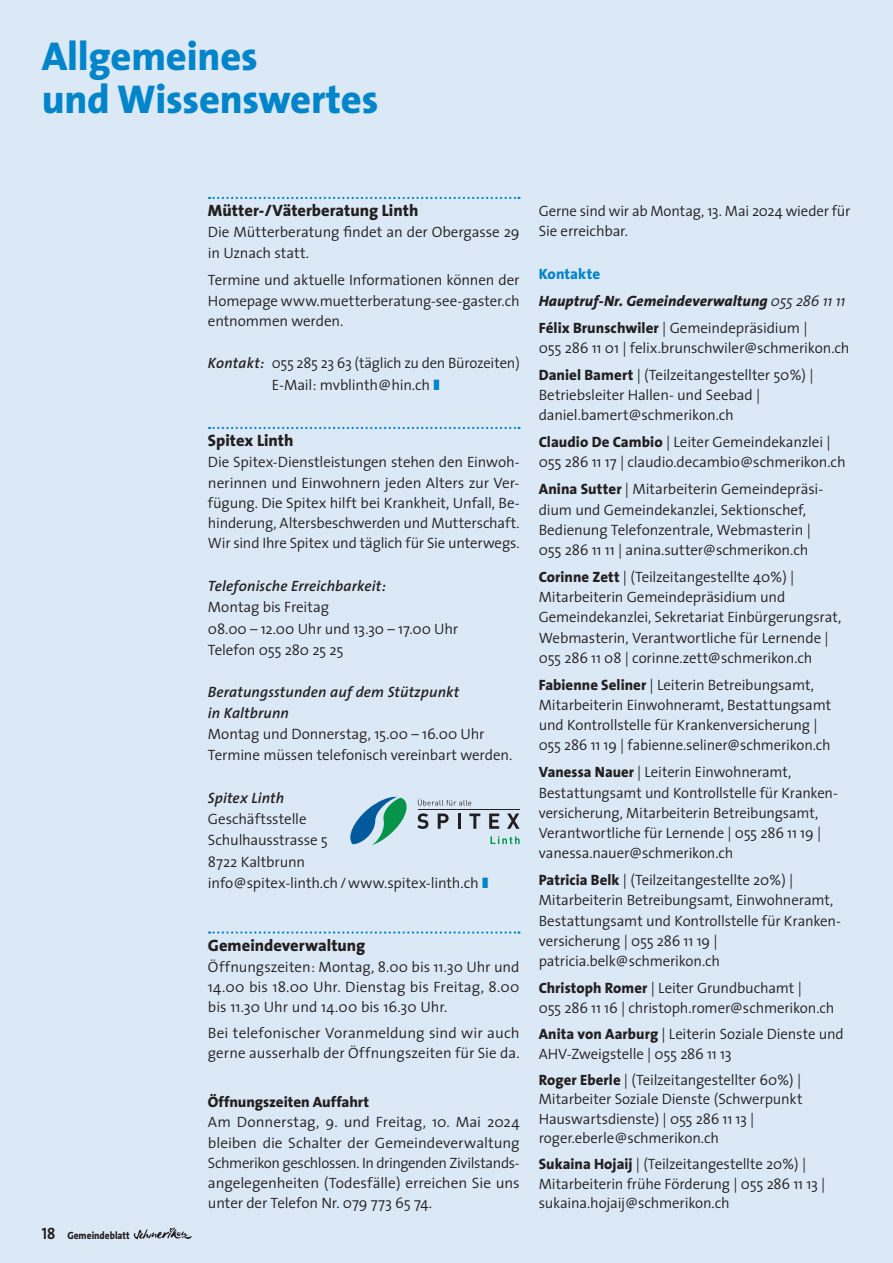
<style>
.page{position:relative;width:893px;height:1263px;background:#dbe9f6}
.page>*{position:absolute;margin:0;border:0;box-sizing:border-box;transform-origin:0 0}
.t1{font:800 40.5px/43.5px "The Sans";letter-spacing:-.005em;color:#0084ca}
.t2{font:800 16.5px "The Sans";color:#231f20}
.t3{font:300 15px/20.2px "The Sans";letter-spacing:-.01em;color:#231f20}
.t4{font:italic 800 15px/26.8px "The Sans";letter-spacing:.005em;color:#231f20}
.t5{font:italic 600 15px/20.2px "The Sans";letter-spacing:.01em;color:#231f20}
.t6{font:800 15px "The Sans";letter-spacing:-.005em;color:#231f20}
.t7{font:800 10.5px "The Sans";color:#231f20;scale:.9 1}
.s1{font-family:"The Sans Bold Caps";font-weight:400;font-size:16.5px}
.s2{font-weight:600;font-style:italic}
.s3{color:#0084ca}
.s4{font-style:normal;color:#0084ca}
.s5{font-weight:300}
.s6{font-style:normal}
.s7{font-weight:300;font-style:normal}
.s8{font-weight:800}
</style>
<div class="page">
<svg style="left:134px;top:1227px;width:58px;height:12px"></svg>
<svg style="left:209px;top:197px;width:310px;height:2px"></svg>
<svg style="left:209px;top:427px;width:310px;height:2px"></svg>
<svg style="left:209px;top:931px;width:310px;height:3px"></svg>
<svg style="left:350px;top:797px;width:57px;height:48px"></svg>
<svg style="left:417px;top:813px;width:11px;height:16px"></svg>
<svg style="left:438px;top:813px;width:11px;height:16px"></svg>
<hr style="left:458px;top:813px;width:3px;height:16px;background:#231f20">
<svg style="left:469px;top:813px;width:11px;height:16px"></svg>
<svg style="left:489px;top:813px;width:10px;height:16px"></svg>
<svg style="left:507px;top:813px;width:13px;height:16px"></svg>
<hr style="left:418px;top:809px;width:102px;height:1px;background:#231f20">
<svg style="left:418px;top:799px;width:53px;height:6px"></svg>
<svg style="left:490px;top:836px;width:30px;height:8px"></svg>
<h1 class="t1" style="left:42px;top:33px;width:338px">Allgemeines<br>und Wissenswertes</h1>
<p class="t7" style="left:42px;top:1226px;width:99px"><span class="s1">18</span> Gemeindeblatt</p>
<p class="t2" style="left:208px;top:197px;width:212px">Mütter-/Väterberatung Linth</p>
<p class="t3" style="left:208px;top:222px;width:313px">Die Mütterberatung findet an der Obergasse 29 in Uznach statt.</p>
<p class="t3" style="left:208px;top:270px;width:313px;text-align:justify">Termine und aktuelle Informationen können der Homepage www.muetterberatung-see-gaster.ch entnommen werden.</p>
<p class="t3" style="left:272px;top:352px;width:250px;line-height:21.3px;text-indent:-64px"><span class="s2">Kontakt:</span> 055 285 23 63 (täglich zu den Bürozeiten)<br>E-Mail: mvblinth@hin.ch <span class="s3">❚</span></p>
<p class="t2" style="left:208px;top:427px;width:87px">Spitex Linth</p>
<p class="t3" style="left:208px;top:452px;width:313px;text-align:justify">Die Spitex-Dienstleistungen stehen den Einwoh&shy;nerinnen und Einwohnern jeden Alters zur Ver&shy;fügung. Die Spitex hilft bei Krankheit, Unfall, Be&shy;hinderung, Altersbeschwerden und Mutterschaft.<br>Wir sind Ihre Spitex und täglich für Sie unterwegs.</p>
<p class="t5" style="left:208px;top:575px;width:179px">Telefonische Erreichbarkeit:</p>
<p class="t3" style="left:208px;top:596px;width:252px;line-height:21.3px">Montag bis Freitag<br>08.00 – 12.00 Uhr und 13.30 – 17.00 Uhr<br>Telefon 055 280 25 25</p>
<p class="t5" style="left:208px;top:682px;width:253px">Beratungsstunden auf dem Stützpunkt in Kaltbrunn</p>
<p class="t3" style="left:208px;top:723px;width:306px;line-height:21.3px">Montag und Donnerstag, 15.00 – 16.00 Uhr<br>Termine müssen telefonisch vereinbart werden.</p>
<p class="t5" style="left:208px;top:787px;width:78px">Spitex Linth</p>
<p class="t3" style="left:208px;top:808px;width:282px;line-height:21.3px">Geschäftsstelle<br>Schulhausstrasse 5<br>8722 Kaltbrunn info@spitex-linth.ch/www.spitex-linth.ch <span class="s3">❚</span></p>
<p class="t2" style="left:208px;top:931px;width:159px">Gemeindeverwaltung</p>
<p class="t3" style="left:208px;top:956px;width:313px;text-align:justify">Öffnungszeiten: Montag, 8.00 bis 11.30 Uhr und 14.00 bis 18.00 Uhr. Dienstag bis Freitag, 8.00 bis 11.30 Uhr und 14.00 bis 16.30 Uhr.</p>
<p class="t3" style="left:208px;top:1022px;width:313px">Bei telefonischer Voranmeldung sind wir auch gerne ausserhalb der Öffnungszeiten für Sie da.</p>
<p class="t6" style="left:208px;top:1089px;width:163px">Öffnungszeiten Auffahrt</p>
<p class="t3" style="left:208px;top:1112px;width:313px;text-align:justify">Am Donnerstag, 9. und Freitag, 10. Mai 2024 bleiben die Schalter der Gemeindeverwaltung Schmerikon geschlossen. In dringenden Zivilstands&shy;angelegenheiten (Todesfälle) erreichen Sie uns unter der Telefon Nr. 079 773 65 74.</p>
<p class="t3" style="left:539px;top:200px;width:313px">Gerne sind wir ab Montag, 13. Mai 2024 wieder für<br>Sie erreichbar.</p>
<p class="t4" style="left:539px;top:260px;width:308px"><span class="s4">Kontakte<br></span>Hauptruf-Nr. Gemeindeverwaltung <span class="s5">055 286 11 11<br></span><span class="s6">Félix Brunschwiler</span> <span class="s7">| Gemeindepräsidium |</span></p>
<p class="t3" style="left:539px;top:334px;width:312px;line-height:26.8px">055 286 11 01 | felix.brunschwiler@schmerikon.ch<br><span class="s8">Daniel Bamert</span> | (Teilzeitangestellter 50%) |</p>
<p class="t3" style="left:539px;top:384px;width:223px">Betriebsleiter Hallen- und Seebad | daniel.bamert@schmerikon.ch</p>
<p class="t3" style="left:539px;top:431px;width:308px"><span class="s8">Claudio De Cambio</span> | Leiter Gemeindekanzlei |<br>055 286 11 17 | claudio.decambio@schmerikon.ch</p>
<p class="t3" style="left:539px;top:479px;width:286px"><span class="s8">Anina Sutter</span> | Mitarbeiterin Gemeindepräsi&shy;dium und Gemeindekanzlei, Sektionschef, Bedienung Telefonzentrale, Webmasterin | 055 286 11 11 | anina.sutter@schmerikon.ch</p>
<p class="t3" style="left:539px;top:566px;width:304px"><span class="s8">Corinne Zett</span> | (Teilzeitangestellte 40%) | Mitarbeiterin Gemeindepräsidium und Gemeindekanzlei, Sekretariat Einbürgerungsrat, Webmasterin, Verantwortliche für Lernende | 055 286 11 08 | corinne.zett@schmerikon.ch</p>
<p class="t3" style="left:539px;top:674px;width:294px"><span class="s8">Fabienne Seliner</span> | Leiterin Betreibungsamt, Mitarbeiterin Einwohneramt, Bestattungsamt und Kontrollstelle für Krankenversicherung | 055 286 11 19 | fabienne.seliner@schmerikon.ch</p>
<p class="t3" style="left:539px;top:762px;width:301px"><span class="s8">Vanessa Nauer</span> | Leiterin Einwohneramt, Bestattungsamt und Kontrollstelle für Kranken&shy;versicherung, Mitarbeiterin Betreibungsamt, Verantwortliche für Lernende | 055 286 11 19 | vanessa.nauer@schmerikon.ch</p>
<p class="t3" style="left:539px;top:869px;width:304px"><span class="s8">Patricia Belk</span> | (Teilzeitangestellte 20%) | Mitarbeiterin Betreibungsamt, Einwohneramt, Bestattungsamt und Kontrollstelle für Kranken&shy;versicherung | 055 286 11 19 | patricia.belk@schmerikon.ch</p>
<p class="t3" style="left:539px;top:977px;width:297px"><span class="s8">Christoph Romer</span> | Leiter Grundbuchamt |<br>055 286 11 16 | christoph.romer@schmerikon.ch</p>
<p class="t3" style="left:539px;top:1024px;width:307px;line-height:19.5px"><span class="s8">Anita von Aarburg</span> | Leiterin Soziale Dienste und<br>AHV-Zweigstelle | 055 286 11 13</p>
<p class="t3" style="left:539px;top:1069px;width:265px;line-height:19.5px"><span class="s8">Roger Eberle</span> | (Teilzeitangestellter 60%) | Mitarbeiter Soziale Dienste (Schwerpunkt Hauswartsdienste) | 055 286 11 13 | roger.eberle@schmerikon.ch</p>
<p class="t3" style="left:539px;top:1154px;width:288px;line-height:19.5px"><span class="s8">Sukaina Hojaij</span> | (Teilzeitangestellte 20%) |<br>Mitarbeiterin frühe Förderung | 055 286 11 13 | sukaina.hojaij@schmerikon.ch</p>
</div>
